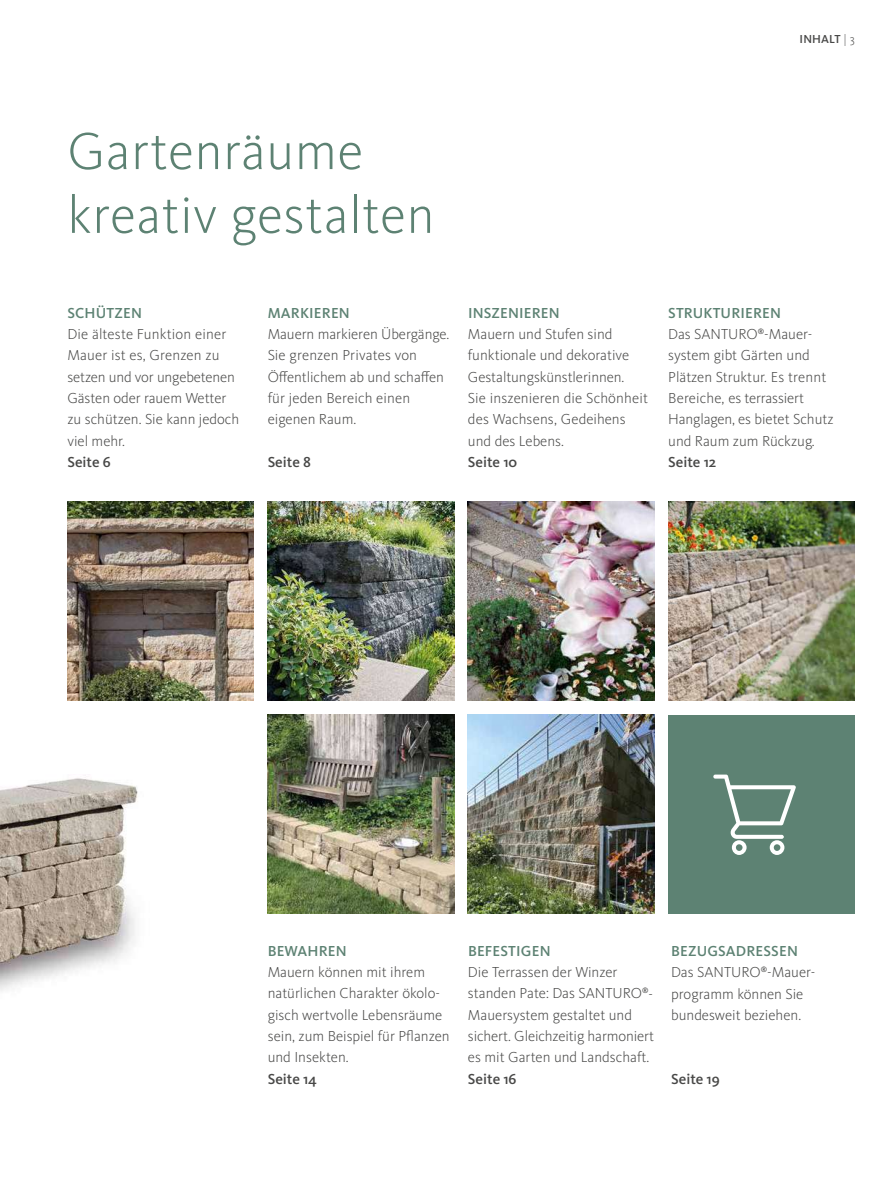
<style>
.page{position:relative;width:893px;height:1191px;background:#fff}
.page>*{position:absolute;margin:0;border:0;box-sizing:border-box;transform-origin:0 0}
.t1{font:300 54px/63.8px "Kievit Pro";letter-spacing:.01em;color:#5d8273}
.t2{font:300 15px/21.3px "Kievit Pro";color:#484847}
.t3{font:500 15px "Kievit Pro";color:#484847}
.t4{font:500 15px "Kievit Pro";letter-spacing:.01em;color:#5d8273}
.t5{font:500 12px "Kievit Pro";letter-spacing:.01em;color:#484847}
.s1{font-weight:300}
.s2{font-weight:500;color:#5d8273}
</style>
<div class="page">
<img style="left:268px;top:714px;width:186px;height:199px">
<img style="left:468px;top:714px;width:186px;height:199px">
<img style="left:268px;top:502px;width:186px;height:199px">
<img style="left:67px;top:502px;width:187px;height:199px">
<img style="left:468px;top:502px;width:186px;height:199px">
<img style="left:668px;top:502px;width:187px;height:199px">
<div style="left:668px;top:714px;width:187px;height:199px;background:#5d8273"></div>
<svg style="left:713px;top:774px;width:83px;height:81px"></svg>
<img style="left:0;top:778px;width:138px;height:213px">
<p class="t5" style="left:800px;top:32px;width:57px">INHALT <span class="s1">| 3</span></p>
<h1 class="t1" style="left:67px;top:119px;width:369px">Gartenräume kreativ gestalten</h1>
<p class="t4" style="left:67px;top:304px;width:76px">SCHÜTZEN</p>
<p class="t2" style="left:67px;top:323px;width:173px">Die älteste Funktion einer<br>Mauer ist es, Grenzen zu setzen und vor ungebetenen<br>Gästen oder rauem Wetter zu schützen. Sie kann jedoch viel mehr.</p>
<p class="t3" style="left:67px;top:453px;width:45px">Seite 6</p>
<p class="t4" style="left:268px;top:304px;width:84px">MARKIEREN</p>
<p class="t2" style="left:268px;top:323px;width:183px">Mauern markieren Übergänge.<br>Sie grenzen Privates von<br>Öffentlichem ab und schaffen für jeden Bereich einen eigenen Raum.</p>
<p class="t3" style="left:268px;top:453px;width:45px">Seite 8</p>
<p class="t4" style="left:468px;top:304px;width:93px">INSZENIEREN</p>
<p class="t2" style="left:468px;top:323px;width:181px">Mauern und Stufen sind funktionale und dekorative<br>Gestaltungskünstlerinnen.<br>Sie inszenieren die Schönheit des Wachsens, Gedeihens und des Lebens.</p>
<p class="t3" style="left:468px;top:453px;width:51px">Seite 10</p>
<p class="t2" style="left:668px;top:302px;width:167px"><span class="s2">STRUKTURIEREN<br></span>Das SANTURO<sup>®</sup>-Mauer&shy;system gibt Gärten und<br>Plätzen Struktur. Es trennt<br>Bereiche, es terrassiert<br>Hanglagen, es bietet Schutz und Raum zum Rückzug.</p>
<p class="t3" style="left:668px;top:453px;width:50px">Seite 12</p>
<p class="t4" style="left:268px;top:942px;width:80px">BEWAHREN</p>
<p class="t2" style="left:268px;top:961px;width:184px">Mauern können mit ihrem natürlichen Charakter ökolo&shy;gisch wertvolle Lebensräume sein, zum Beispiel für Pflanzen und Insekten.</p>
<p class="t3" style="left:268px;top:1069px;width:51px">Seite 14</p>
<p class="t4" style="left:468px;top:942px;width:84px">BEFESTIGEN</p>
<p class="t2" style="left:468px;top:961px;width:188px">Die Terrassen der Winzer standen Pate: Das SANTURO<sup>®</sup>-<br>Mauersystem gestaltet und sichert. Gleichzeitig harmoniert es mit Garten und Landschaft.</p>
<p class="t3" style="left:468px;top:1069px;width:50px">Seite 16</p>
<p class="t2" style="left:671px;top:940px;width:144px"><span class="s2">BEZUGSADRESSEN<br></span>Das SANTURO<sup>®</sup>-Mauer&shy;programm können Sie bundesweit beziehen.</p>
<p class="t3" style="left:671px;top:1069px;width:50px">Seite 19</p>
</div>
